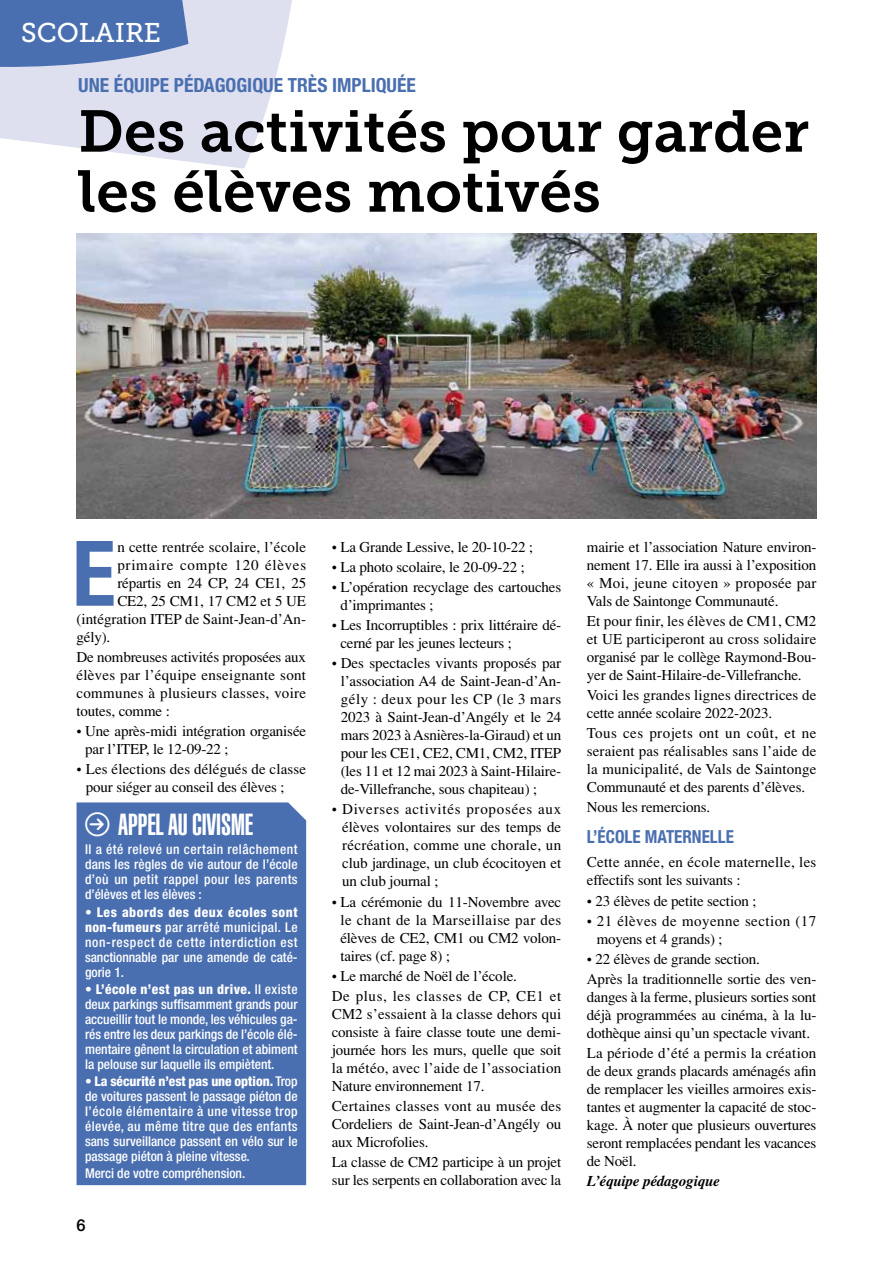
<style>
.page{position:relative;width:893px;height:1263px;background:#fff}
.page>*{position:absolute;margin:0;border:0;box-sizing:border-box;transform-origin:0 0}
.t1{font:700 condensed 90.6px "Helvetica Neue";color:#4a6fb0}
.t2{font:58.5px/60px "Museo Slab 700";color:#000}
.t3{font:900 extra-condensed 30px "Helvetica";letter-spacing:-.01em;color:#fff}
.t4{font:27px "Museo Slab 500";color:#fff}
.t5{font:700 condensed 19.5px "Helvetica Neue";color:#4a6fb0}
.t6{font:700 condensed 18px "Helvetica Neue";color:#4a6fb0;scale:.95 1}
.t7{font:500 16.5px "Helvetica Neue";color:#000}
.t8{font:15px/18px "Times";letter-spacing:-.01em;color:#000;text-align:justify}
.t9{font:15px/18px "Times";letter-spacing:.01em;color:#000}
.t10{font:15px/18px "Times";letter-spacing:.02em;color:#000}
.t11{font:15px/20.1px "Times";letter-spacing:.04em;color:#000}
.t12{font:15px/18px "Times";letter-spacing:.03em;color:#000}
.t13{font:15px "Times";letter-spacing:.05em;color:#000}
.t14{font:italic 700 15px "Times";letter-spacing:-.01em;color:#000}
.t15{font:500 condensed 13.5px/15px "Helvetica Neue";color:#fff;text-align:justify}
.s1{font-family:"Arrowstfb";font-weight:400;font-stretch:normal;font-size:24px}
.s2{font-weight:800}
</style>
<div class="page">
<svg style="left:0;top:0;width:320px;height:240px"></svg>
<svg style="left:0;top:0;width:278px;height:76px;background:#8fa4ce"></svg>
<div style="left:77px;top:802px;width:229px;height:383px;background:#4a6fb0"></div>
<img style="left:77px;top:234px;width:739px;height:285px">
<h3 class="t4" style="left:21px;top:17px;width:92px">SCOLAIRE</h3>
<h3 class="t5" style="left:78px;top:73px;width:338px">UNE ÉQUI PE PÉDAGOGIQUE TRÈS IM PLIQUÉE</h3>
<h2 class="t2" style="left:78px;top:102px;width:732px">Des activités pour garder les élèves motivés</h2>
<h1 class="t1" style="left:72px;top:519px;width:45px">E</h1>
<p class="t9" style="left:117px;top:538px;width:190px">n cette rentrée scolaire, l’école</p>
<p class="t13" style="left:117px;top:556px;width:190px">primaire compte 120 élèves</p>
<p class="t8" style="left:117px;top:574px;width:190px">répartis en 24 CP, 24 CE1, 25</p>
<p class="t8" style="left:117px;top:592px;width:190px">CE2, 25 CM1, 17 CM2 et 5 UE</p>
<p class="t8" style="left:77px;top:610px;width:231px">(intégration ITEP de Saint-Jean-d’An-</p>
<p class="t8" style="left:77px;top:628px;width:35px">gély).</p>
<p class="t8" style="left:77px;top:648px;width:231px">De nombreuses activités proposées aux élèves par l’équipe enseignante sont communes à plusieurs classes, voire toutes, comme :</p>
<p class="t8" style="left:85px;top:722px;width:222px;text-indent:-9px">• Une après-midi intégration organisée par l’ITEP, le 12-09-22 ;</p>
<p class="t9" style="left:86px;top:760px;width:222px;text-indent:-9px">• Les élections des délégués de classe pour siéger au conseil des élèves ;</p>
<h3 class="t3" style="left:85px;top:807px;width:148px"><span class="s1">N</span> APPEL AU CIVISME</h3>
<p class="t15" style="left:85px;top:842px;width:214px">Il a été relevé un certain relâchement dans les règles de vie autour de l’école d’où un petit rappel pour les parents d’élèves et les élèves :</p>
<p class="t15" style="left:85px;top:904px;width:214px"><span class="s2">• Les abords des deux écoles sont non-fumeurs</span> par arrêté municipal. Le non-respect de cette interdiction est sanctionnable par une amende de caté&shy;gorie 1.</p>
<p class="t15" style="left:85px;top:981px;width:214px"><span class="s2">• L’école n’est pas un drive.</span> Il existe deux parkings suffisamment grands pour accueillir tout le monde, les véhicules ga&shy;rés entre les deux parkings de l’école élé&shy;mentaire gênent la circulation et abiment la pelouse sur laquelle ils empiètent.</p>
<p class="t15" style="left:85px;top:1073px;width:214px"><span class="s2">• La sécurité n’est pas une option.</span> Trop de voitures passent le passage piéton de l’école élémentaire à une vitesse trop élevée, au même titre que des enfants sans surveillance passent en vélo sur le passage piéton à pleine vitesse.</p>
<p class="t15" style="left:85px;top:1165px;width:162px">Merci de votre compréhension.</p>
<p class="t7" style="left:77px;top:1215px;width:11px">6</p>
<p class="t8" style="left:332px;top:538px;width:203px">• La Grande Lessive, le 20-10-22 ;</p>
<p class="t8" style="left:332px;top:558px;width:195px">• La photo scolaire, le 20-09-22 ;</p>
<p class="t8" style="left:340px;top:578px;width:222px;text-indent:-9px">• L’opération recyclage des cartouches d’imprimantes ;</p>
<p class="t8" style="left:340px;top:616px;width:222px;text-indent:-9px">• Les Incorruptibles : prix littéraire dé&shy;cerné par les jeunes lecteurs ;</p>
<p class="t8" style="left:341px;top:654px;width:222px;text-indent:-9px">• Des spectacles vivants proposés par l’association A4 de Saint-Jean-d’An&shy;gély : deux pour les CP (le 3 mars 2023 à Saint-Jean-d’Angély et le 24 mars 2023 à Asnières-la-Giraud) et un pour les CE1, CE2, CM1, CM2, ITEP (les 11 et 12 mai 2023 à Saint-Hilaire&shy;de-Villefranche, sous chapiteau) ;</p>
<p class="t8" style="left:342px;top:800px;width:221px;text-indent:-10px">• Diverses activités proposées aux élèves volontaires sur des temps de récréation, comme une chorale, un club jardinage, un club écocitoyen et un club journal ;</p>
<p class="t8" style="left:340px;top:892px;width:222px;text-indent:-9px">• La cérémonie du 11-Novembre avec le chant de la Marseillaise par des élèves de CE2, CM1 ou CM2 volon&shy;taires (cf. page 8) ;</p>
<p class="t11" style="left:332px;top:965px;width:231px">• Le marché de Noël de l’école.<br>De plus, les classes de CP, CE1 et</p>
<p class="t8" style="left:332px;top:1005px;width:231px">CM2 s’essaient à la classe dehors qui consiste à faire classe toute une demi&shy;journée hors les murs, quelle que soit la météo, avec l’aide de l’association Nature environnement 17.</p>
<p class="t8" style="left:332px;top:1097px;width:231px">Certaines classes vont au musée des Cordeliers de Saint-Jean-d’Angély ou aux Microfolies.</p>
<p class="t8" style="left:332px;top:1153px;width:231px">La classe de CM2 participe à un projet sur les serpents en collaboration avec la</p>
<p class="t8" style="left:587px;top:538px;width:231px">mairie et l’association Nature environ&shy;nement 17. Elle ira aussi à l’exposition « Moi, jeune citoyen » proposée par Vals de Saintonge Communauté.</p>
<p class="t8" style="left:587px;top:612px;width:231px">Et pour finir, les élèves de CM1, CM2 et UE participeront au cross solidaire organisé par le collège Raymond-Bou&shy;yer de Saint-Hilaire-de-Villefranche.</p>
<p class="t9" style="left:587px;top:686px;width:231px">Voici les grandes lignes directrices de cette année scolaire 2022-2023.</p>
<p class="t8" style="left:587px;top:724px;width:231px">Tous ces projets ont un coût, et ne seraient pas réalisables sans l’aide de la municipalité, de Vals de Saintonge Communauté et des parents d’élèves.</p>
<p class="t8" style="left:587px;top:798px;width:125px">Nous les remercions.</p>
<p class="t6" style="left:587px;top:826px;width:156px">L’ÉCOLE MATERNELLE</p>
<p class="t10" style="left:587px;top:853px;width:231px">Cette année, en école maternelle, les effectifs sont les suivants :</p>
<p class="t8" style="left:587px;top:891px;width:171px">• 23 élèves de petite section ;</p>
<p class="t12" style="left:597px;top:912px;width:221px;text-indent:-10px">• 21 élèves de moyenne section (17 moyens et 4 grands) ;</p>
<p class="t8" style="left:587px;top:949px;width:231px;line-height:20.1px">• 22 élèves de grande section.<br>Après la traditionnelle sortie des ven-</p>
<p class="t8" style="left:587px;top:988px;width:231px">danges à la ferme, plusieurs sorties sont déjà programmées au cinéma, à la lu&shy;dothèque ainsi qu’un spectacle vivant.</p>
<p class="t8" style="left:587px;top:1044px;width:231px">La période d’été a permis la création de deux grands placards aménagés afin de remplacer les vieilles armoires exis&shy;tantes et augmenter la capacité de stoc&shy;kage. À noter que plusieurs ouvertures seront remplacées pendant les vacances de Noël.</p>
<p class="t14" style="left:587px;top:1172px;width:135px">L’équipe pédagogique</p>
</div>
